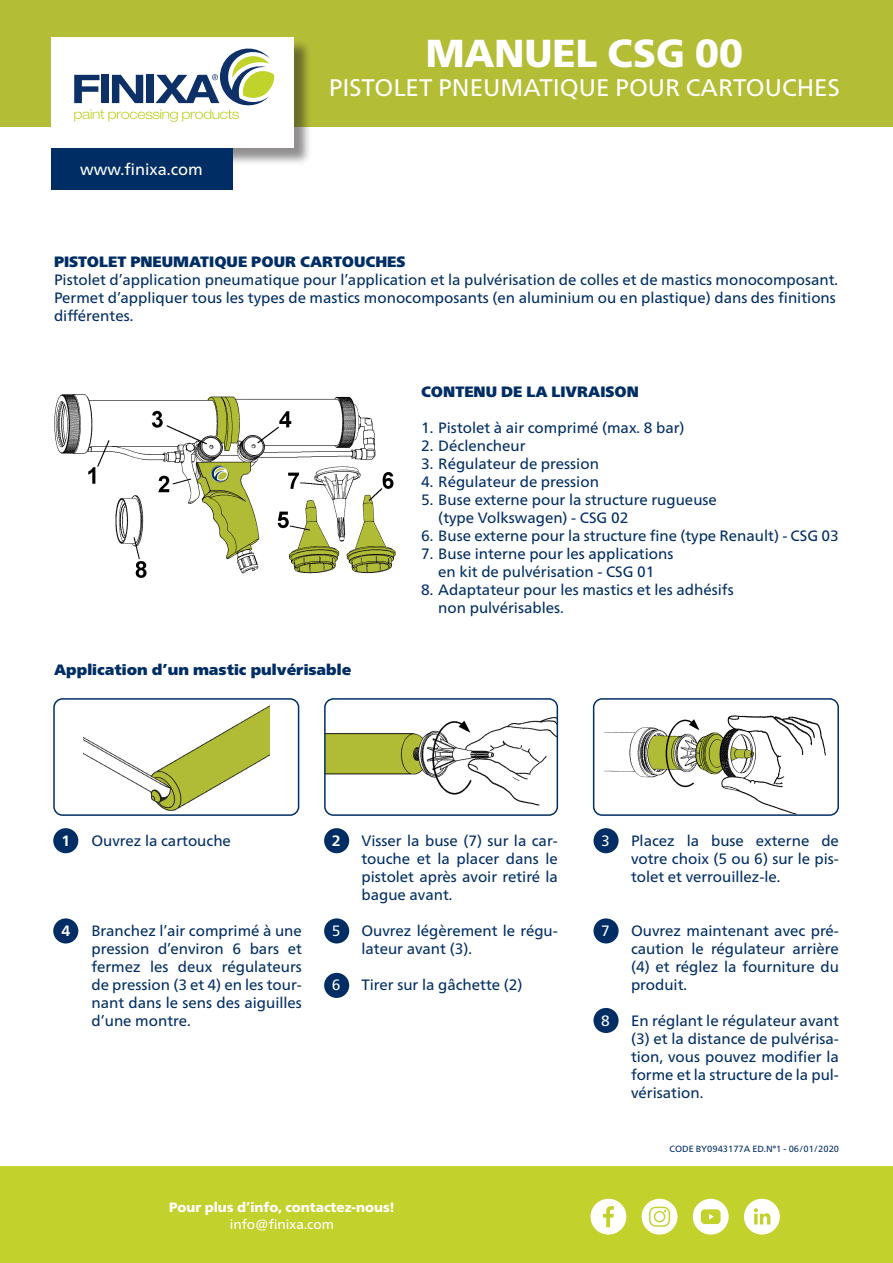
<style>
.page{position:relative;width:893px;height:1263px;background:#fff}
.page>*{position:absolute;margin:0;border:0;box-sizing:border-box;transform-origin:0 0}
.t1{font:900 39px "Neue Frutiger World";color:#fff}
.t2{font:24px "Neue Frutiger World";color:#fff}
.t3{font:16.2px "Neue Frutiger World";color:#fff}
.t4{font:15px/18px "Neue Frutiger World";color:#002e64;text-align:justify}
.t5{font:15px "Neue Frutiger World Xtra Blk";color:#002e64}
.t6{font:15px "Neue Frutiger World";color:#fff}
.t7{font:700 15px "Neue Frutiger World";color:#fff}
.t8{font:900 13.5px "Neue Frutiger World";color:#fff}
.t9{font:13.5px "Neue Frutiger World";color:#fff}
.t10{font:9px "Neue Frutiger World";color:#002e64}
</style>
<div class="page">
<div style="left:0;top:0;width:893px;height:127px;background:#b3bd35"></div>
<div style="left:0;top:1166px;width:893px;height:97px;background:#c3d12d"></div>
<svg style="left:642px;top:1199px;width:35px;height:35px"></svg>
<svg style="left:590px;top:1199px;width:36px;height:35px"></svg>
<svg style="left:744px;top:1199px;width:36px;height:35px"></svg>
<svg style="left:693px;top:1199px;width:36px;height:35px"></svg>
<img style="left:54px;top:394px;width:342px;height:184px">
<img style="left:83px;top:706px;width:186px;height:105px">
<div style="left:53px;top:698px;width:246px;height:118px;border:2px solid #002e64;border-radius:9px"></div>
<img style="left:327px;top:717px;width:228px;height:89px">
<div style="left:324px;top:698px;width:234px;height:118px;border:2px solid #002e64;border-radius:9px"></div>
<img style="left:604px;top:715px;width:222px;height:98px">
<div style="left:593px;top:698px;width:246px;height:118px;border:2px solid #002e64;border-radius:9px"></div>
<div style="left:53px;top:828px;width:25px;height:25px;background:#002e64;border-radius:50%"></div>
<div style="left:324px;top:828px;width:25px;height:25px;background:#002e64;border-radius:50%"></div>
<div style="left:593px;top:828px;width:26px;height:25px;background:#002e64;border-radius:50%"></div>
<div style="left:324px;top:918px;width:25px;height:25px;background:#002e64;border-radius:50%"></div>
<div style="left:593px;top:918px;width:26px;height:25px;background:#002e64;border-radius:50%"></div>
<div style="left:593px;top:1008px;width:26px;height:25px;background:#002e64;border-radius:50%"></div>
<div style="left:324px;top:973px;width:25px;height:25px;background:#002e64;border-radius:50%"></div>
<div style="left:53px;top:918px;width:25px;height:25px;background:#002e64;border-radius:50%"></div>
<div style="left:53px;top:40px;width:259px;height:126px;background:#231f20;opacity:.5"></div>
<div style="left:51px;top:37px;width:242px;height:111px;background:#fff"></div>
<svg style="left:74px;top:49px;width:200px;height:73px"></svg>
<div style="left:51px;top:148px;width:181px;height:42px;background:#002e64"></div>
<p class="t3" style="left:80px;top:157px;width:124px">www.finixa.com</p>
<p class="t1" style="left:426px;top:31px;width:319px">MANUEL CSG 00</p>
<p class="t2" style="left:329px;top:69px;width:513px">PISTOLET PNEUMATIQUE POUR CARTOUCHES</p>
<p class="t5" style="left:54px;top:253px;width:353px">PISTOLET PNEUMATIQUE POUR CARTOUCHES</p>
<p class="t4" style="left:54px;top:271px;width:786px">Pistolet d’application pneumatique pour l’application et la pulvérisation de colles et de mastics monocomposant.</p>
<p class="t4" style="left:54px;top:289px;width:783px">Permet d’appliquer tous les types de mastics monocomposants (en aluminium ou en plastique) dans des finitions différentes.</p>
<p class="t5" style="left:54px;top:661px;width:299px">Application d’un mastic pulvérisable</p>
<p class="t5" style="left:421px;top:383px;width:219px">CONTENU DE LA LIVRAISON</p>
<p class="t4" style="left:421px;top:419px;width:265px">1. Pistolet à air comprimé (max. 8 bar)</p>
<p class="t4" style="left:421px;top:437px;width:106px">2. Déclencheur</p>
<p class="t4" style="left:421px;top:455px;width:179px">3. Régulateur de pression</p>
<p class="t4" style="left:421px;top:473px;width:179px">4. Régulateur de pression</p>
<p class="t4" style="left:421px;top:491px;width:297px">5. Buse externe pour la structure rugueuse</p>
<p class="t4" style="left:438px;top:509px;width:192px">(type Volkswagen) - CSG 02</p>
<p class="t4" style="left:421px;top:527px;width:419px">6. Buse externe pour la structure fine (type Renault) - CSG 03</p>
<p class="t4" style="left:421px;top:545px;width:254px">7. Buse interne pour les applications</p>
<p class="t4" style="left:438px;top:563px;width:218px">en kit de pulvérisation - CSG 01</p>
<p class="t4" style="left:421px;top:581px;width:314px">8. Adaptateur pour les mastics et les adhésifs</p>
<p class="t4" style="left:438px;top:599px;width:127px">non pulvérisables.</p>
<p class="t7" style="left:62px;top:828px;width:10px">1</p>
<p class="t4" style="left:91px;top:832px;width:141px">Ouvrez la cartouche</p>
<p class="t7" style="left:62px;top:917px;width:10px">4</p>
<p class="t4" style="left:91px;top:922px;width:212px">Branchez l’air comprimé à une pression d’environ 6 bars et fermez les deux régulateurs de pression (3 et 4) en les tour&shy;nant dans le sens des aiguilles d’une montre.</p>
<p class="t7" style="left:332px;top:828px;width:10px">2</p>
<p class="t4" style="left:361px;top:832px;width:198px">Visser la buse (7) sur la car&shy;touche et la placer dans le pistolet après avoir retiré la bague avant.</p>
<p class="t6" style="left:332px;top:919px;width:10px">5</p>
<p class="t4" style="left:361px;top:922px;width:198px">Ouvrez légèrement le régu&shy;lateur avant (3).</p>
<p class="t6" style="left:332px;top:973px;width:10px">6</p>
<p class="t4" style="left:361px;top:976px;width:163px">Tirer sur la gâchette (2)</p>
<p class="t8" style="left:169px;top:1200px;width:227px">Pour plus d’info, contactez-nous!</p>
<p class="t9" style="left:230px;top:1213px;width:106px">info@finixa.com</p>
<p class="t6" style="left:601px;top:829px;width:10px">3</p>
<p class="t4" style="left:631px;top:832px;width:209px">Placez la buse externe de votre choix (5 ou 6) sur le pis&shy;tolet et verrouillez-le.</p>
<p class="t6" style="left:601px;top:919px;width:10px">7</p>
<p class="t4" style="left:631px;top:922px;width:209px">Ouvrez maintenant avec pré&shy;caution le régulateur arrière (4) et réglez la fourniture du produit.</p>
<p class="t6" style="left:601px;top:1009px;width:10px">8</p>
<p class="t4" style="left:631px;top:1012px;width:209px">En réglant le régulateur avant (3) et la distance de pulvérisa&shy;tion, vous pouvez modifier la forme et la structure de la pul&shy;vérisation.</p>
<p class="t10" style="left:670px;top:1141px;width:171px">CODE BY0943177A ED.N°1 - 06/01/2020</p>
</div>
